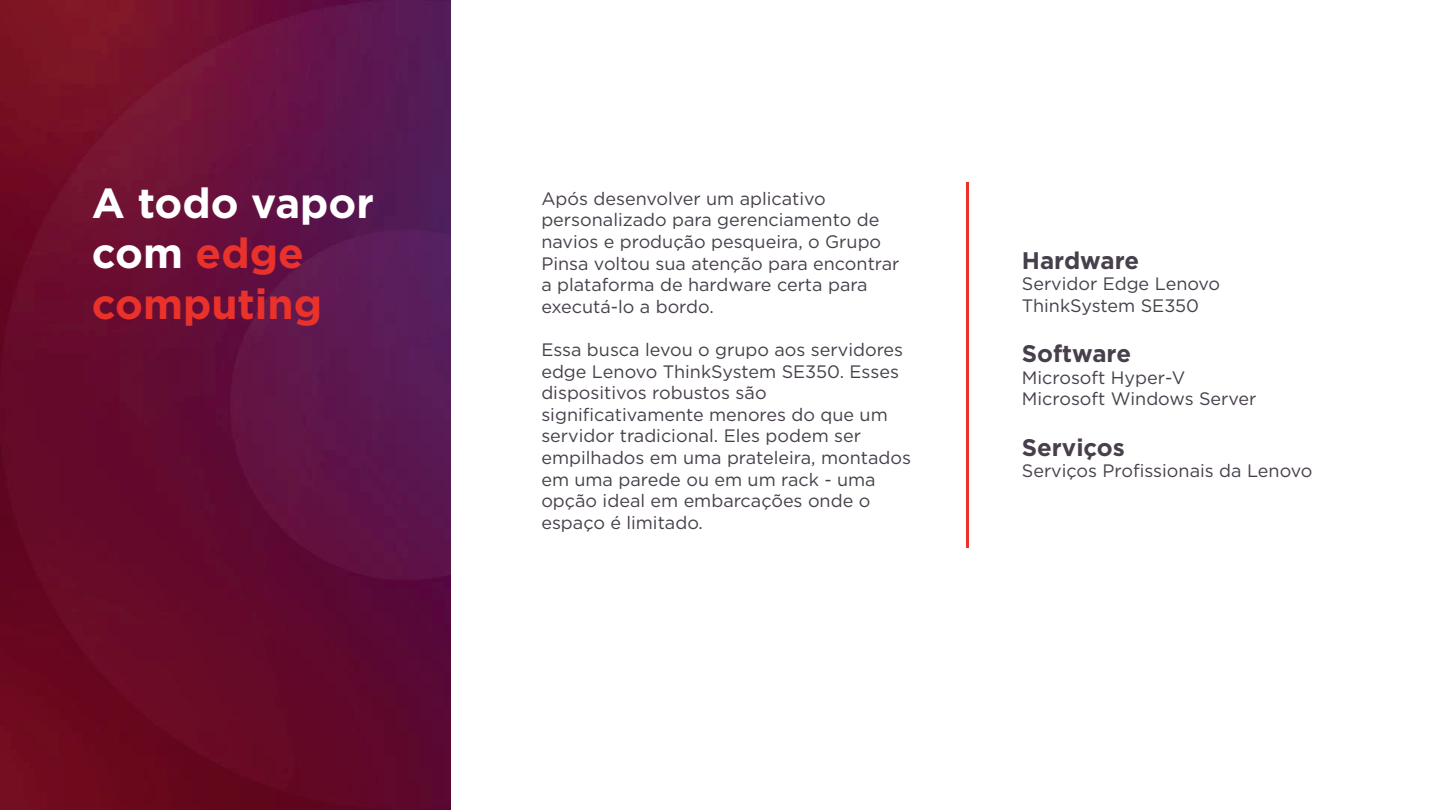
<style>
.page{position:relative;width:1440px;height:810px;background:#fff}
.page>*{position:absolute;margin:0;border:0;box-sizing:border-box;transform-origin:0 0}
.t1{font:700 42px/50.4px "Gotham";color:#fff}
.t2{font:700 24px "Gotham";color:#473f4b}
.t3{font:18px/21.6px "Gotham";color:#473f4b}
.s1{color:#ea322b}
</style>
<div class="page">
<img style="left:0;top:0;width:451px;height:810px">
<hr style="left:966px;top:182px;width:3px;height:366px;background:#ea322b">
<h1 class="t1" style="left:92px;top:178px;width:284px">A todo vapor com <span class="s1">edge computing</span></h1>
<p class="t3" style="left:541px;top:187px;width:360px">Após desenvolver um aplicativo personalizado para gerenciamento de navios e produção pesqueira, o Grupo Pinsa voltou sua atenção para encontrar a plataforma de hardware certa para executá-lo a bordo.</p>
<p class="t3" style="left:541px;top:339px;width:371px">Essa busca levou o grupo aos servidores edge Lenovo ThinkSystem SE350. Esses dispositivos robustos são significativamente menores do que um servidor tradicional. Eles podem ser empilhados em uma prateleira, montados em uma parede ou em um rack - uma opção ideal em embarcações onde o espaço é limitado.</p>
<h2 class="t2" style="left:1022px;top:244px;width:119px">Hardware</h2>
<p class="t3" style="left:1022px;top:273px;width:200px">Servidor Edge Lenovo<br>ThinkSystem SE350</p>
<h2 class="t2" style="left:1022px;top:338px;width:111px">Software</h2>
<p class="t3" style="left:1022px;top:366px;width:236px">Microsoft Hyper-V<br>Microsoft Windows Server</p>
<h2 class="t2" style="left:1022px;top:431px;width:105px">Serviços</h2>
<p class="t3" style="left:1022px;top:460px;width:292px">Serviços Profissionais da Lenovo</p>
</div>
